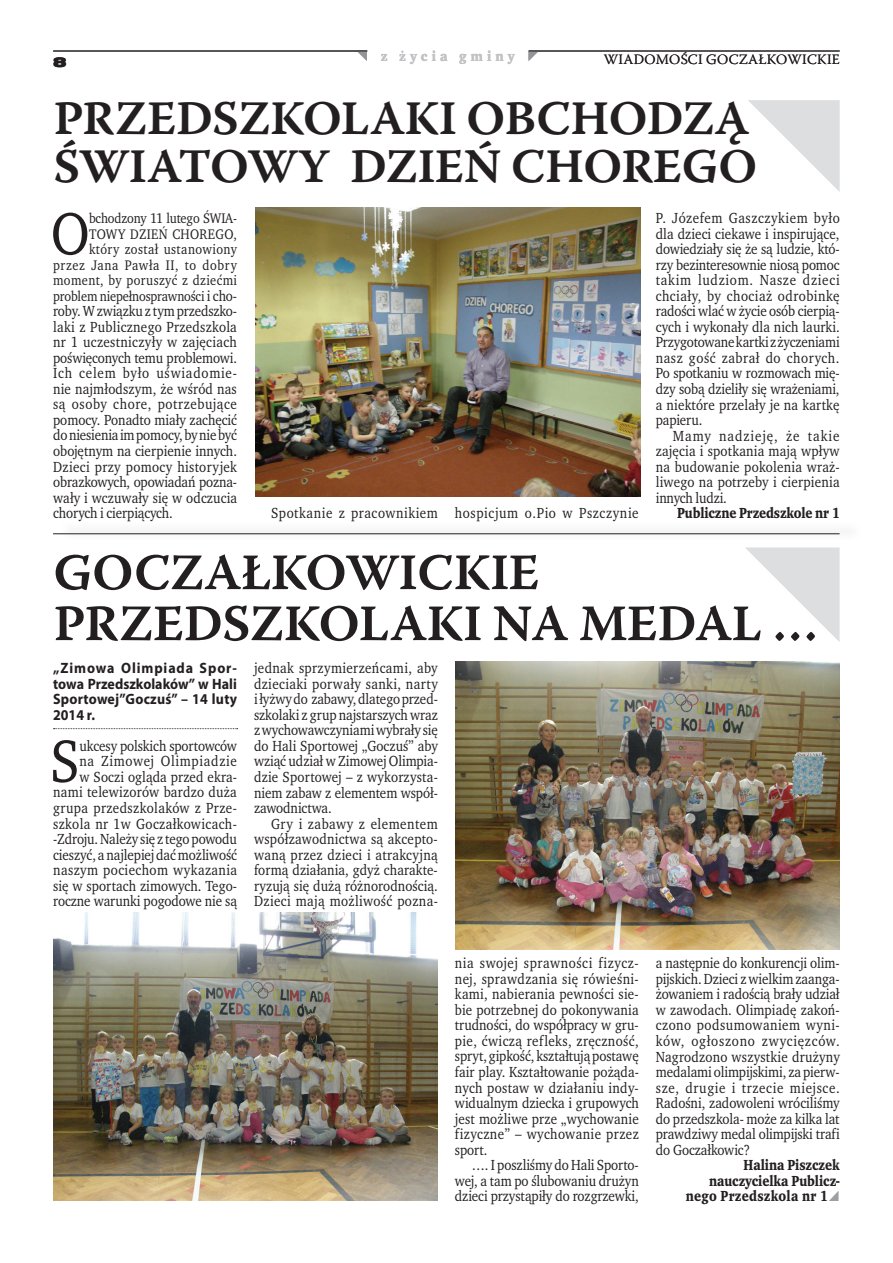
<style>
.page{position:relative;width:893px;height:1263px;background:#fff}
.page>*{position:absolute;margin:0;border:0;box-sizing:border-box;transform-origin:0 0}
.t1{font:61.2px "Wro Text";color:#231f20;scale:.93 1}
.t2{font:60.45px "Wro Text";color:#231f20;scale:.93 1}
.t3{font:51px/51px "Warnock Pro Semibold Capt";letter-spacing:-.02em;color:#231f20}
.t4{font:48px/48px "Warnock Pro Semibold Capt";letter-spacing:-.01em;color:#231f20}
.t5{font:15px/15.5px "Wro Text";letter-spacing:.005em;color:#231f20;text-align:justify;scale:.93 1}
.t6{font:700 15px/15.5px "Myriad Pro";color:#231f20;text-align:justify;scale:.93 1}
.t7{font:700 15px "Wro Text";letter-spacing:-.005em;color:#231f20;scale:.93 1}
.t8{font:15px "Wro Text";letter-spacing:.04em;color:#231f20;scale:.93 1}
.t9{font:700 15px "Wro Text";letter-spacing:.02em;color:#231f20;scale:.93 1}
.t10{font:14.25px/15.5px "Wro Text";letter-spacing:.025em;color:#231f20;text-align:right;scale:.93 1}
.t11{font:300 14.25px "Warnock Pro";letter-spacing:.02em;color:#231f20}
.t12{font:700 14.25px "Wro Text";letter-spacing:.29em;color:#c1c2c4}
.t13{font:900 expanded 14.25px "Nimbus San TCE";color:#231f20}
.s1{font-size:15px}
</style>
<div class="page">
<hr style="left:53px;top:51px;width:314px;height:1px;background:#231f20">
<hr style="left:529px;top:51px;width:311px;height:1px;background:#231f20">
<svg style="left:748px;top:100px;width:92px;height:92px"></svg>
<svg style="left:745px;top:547px;width:95px;height:95px"></svg>
<img style="left:255px;top:208px;width:385px;height:288px">
<hr style="left:53px;top:533px;width:787px;height:1px;background:#231f20">
<svg style="left:54px;top:728px;width:184px;height:1px"></svg>
<img style="left:455px;top:661px;width:385px;height:289px">
<img style="left:53px;top:912px;width:385px;height:289px">
<p class="t13" style="left:53px;top:54px;width:15px">8</p>
<p class="t12" style="left:381px;top:47px;width:135px">z życia gminy</p>
<p class="t11" style="left:604px;top:51px;width:237px">WIADOMOŚCI GOCZAŁKOWICKIE</p>
<h3 class="t4" style="left:53px;top:94px;width:705px">PRZEDSZKOLAKI OBCHODZĄ<br>ŚWIATOWY DZIEŃ CHOREGO</h3>
<p class="t10" style="left:53px;top:211px;width:199px">bchodzony 11 lutego ŚWIA-<br>TOWY DZIEŃ CHOREGO,<br>który został ustanowiony<br>przez Jana Pawła II, to dobry moment, by poruszyć z dziećmi problem niepełnosprawności <span class="s1">i cho-</span></p>
<p class="t5" style="left:53px;top:303px;width:199px">roby. W związku z tym przedszko&shy;laki z Publicznego Przedszkola nr 1 uczestniczyły w zajęciach poświęconych temu problemowi.<br>Ich celem było uświadomie&shy;nie najmłodszym, że wśród nas są osoby chore, potrzebujące pomocy. Ponadto miały zachęcić do niesienia im pomocy, by nie być obojętnym na cierpienie innych.<br>Dzieci przy pomocy historyjek obrazkowych, opowiadań pozna&shy;wały i wczuwały się w odczucia chorych i cierpiących.</p>
<h2 class="t2" style="left:51px;top:196px;width:43px">O</h2>
<p class="t8" style="left:271px;top:504px;width:397px">Spotkanie z pracownikiem hospicjum o.Pio w Pszczynie</p>
<p class="t5" style="left:656px;top:210px;width:199px">P. Józefem Gaszczykiem było dla dzieci ciekawe i inspirujące, dowiedziały się że są ludzie, któ&shy;rzy bezinteresownie niosą pomoc takim ludziom. Nasze dzieci chciały, by chociaż odrobinkę radości wlać w życie osób cierpią&shy;cych i wykonały dla nich laurki.<br>Przygotowane kartki z życzeniami nasz gość zabrał do chorych.<br>Po spotkaniu w rozmowach mię&shy;dzy sobą dzieliły się wrażeniami, a niektóre przelały je na kartkę papieru.</p>
<p class="t5" style="left:656px;top:428px;width:199px;text-indent:17px">Mamy nadzieję, że takie zajęcia i spotkania mają wpływ na budowanie pokolenia wraż&shy;liwego na potrzeby i cierpienia innych ludzi.</p>
<p class="t7" style="left:677px;top:504px;width:176px">Publiczne Przedszkole nr 1</p>
<h3 class="t3" style="left:53px;top:546px;width:767px">GOCZAŁKOWICKIE<br>PRZEDSZKOLAKI NA MEDAL …</h3>
<p class="t6" style="left:53px;top:660px;width:199px">„Zimowa Olimpiada Spor&shy;towa Przedszkolaków” w Hali Sportowej”Goczuś” – 14 luty 2014 r.</p>
<h1 class="t1" style="left:50px;top:723px;width:34px">S</h1>
<p class="t5" style="left:53px;top:738px;width:199px;text-align:right">ukcesy polskich sportowców<br>na Zimowej Olimpiadzie<br>w Soczi ogląda przed ekra&shy;nami telewizorów bardzo duża grupa przedszkolaków z Prze&shy;szkola nr 1w Goczałkowicach--Zdroju. Należy się z tego powodu cieszyć, a najlepiej dać możliwość naszym pociechom wykazania się w sportach zimowych. Tego&shy;roczne warunki pogodowe nie są</p>
<p class="t5" style="left:254px;top:660px;width:199px">jednak sprzymierzeńcami, aby dzieciaki porwały sanki, narty i łyżwy do zabawy, dlatego przed&shy;szkolaki z grup najstarszych wraz z wychowawczyniami wybrały się do Hali Sportowej „Goczuś” aby wziąć udział w Zimowej Olimpia&shy;dzie Sportowej – z wykorzysta&shy;niem zabaw z elementem współ&shy;zawodnictwa.</p>
<p class="t5" style="left:254px;top:816px;width:199px;text-indent:17px">Gry i zabawy z elementem współzawodnictwa są akcepto&shy;waną przez dzieci i atrakcyjną formą działania, gdyż charakte&shy;ryzują się dużą różnorodnością.<br>Dzieci mają możliwość pozna-</p>
<p class="t5" style="left:455px;top:955px;width:199px">nia swojej sprawności fizycz&shy;nej, sprawdzania się rówieśni&shy;kami, nabierania pewności sie&shy;bie potrzebnej do pokonywania trudności, do współpracy w gru&shy;pie, ćwiczą refleks, zręczność, spryt, gipkość, kształtują postawę fair play. Kształtowanie pożąda&shy;nych postaw w działaniu indy&shy;widualnym dziecka i grupowych jest możliwe prze „wychowanie fizyczne” – wychowanie przez sport.</p>
<p class="t5" style="left:455px;top:1157px;width:199px;text-indent:17px">…. I poszliśmy do Hali Sporto&shy;wej, a tam po ślubowaniu drużyn dzieci przystąpiły do rozgrzewki,</p>
<p class="t5" style="left:656px;top:955px;width:199px">a następnie do konkurencji olim&shy;pijskich. Dzieci z wielkim zaanga&shy;żowaniem i radością brały udział w zawodach. Olimpiadę zakoń&shy;czono podsumowaniem wyni&shy;ków, ogłoszono zwycięzców.<br>Nagrodzono wszystkie drużyny medalami olimpijskimi, za pierw&shy;sze, drugie i trzecie miejsce.<br>Radośni, zadowoleni wróciliśmy do przedszkola- może za kilka lat prawdziwy medal olimpijski trafi do Goczałkowic?</p>
<p class="t7" style="left:744px;top:1156px;width:105px">Halina Piszczek</p>
<p class="t7" style="left:709px;top:1171px;width:142px">nauczycielka Publicz-</p>
<p class="t9" style="left:686px;top:1187px;width:154px">nego Przedszkola nr 1</p>
</div>
